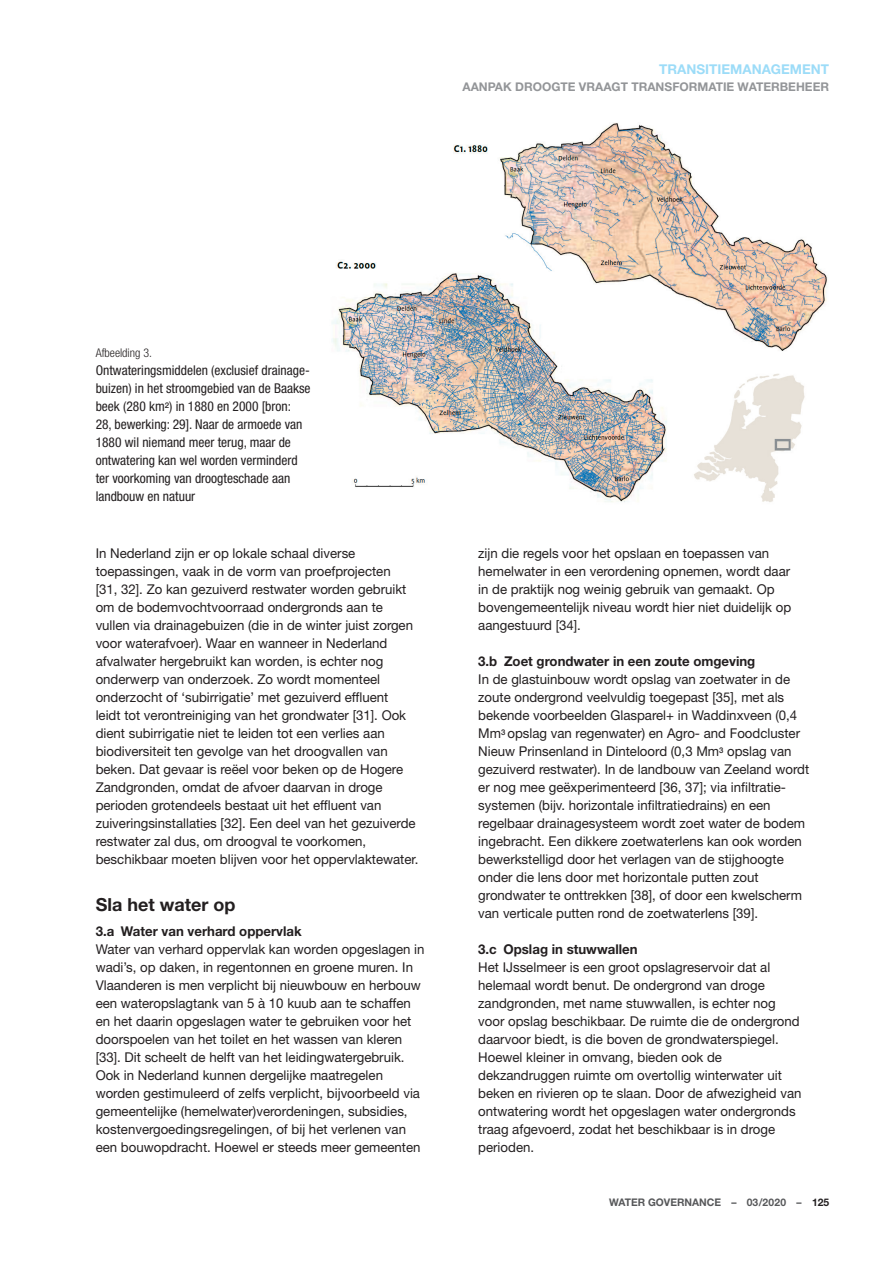
<style>
.page{position:relative;width:893px;height:1263px;background:#fff}
.page>*{position:absolute;margin:0;border:0;box-sizing:border-box;transform-origin:0 0}
.t1{font:700 18px "Helvetica Neue";color:#231f20}
.t2{font:13.5px/18px "Helvetica Neue";color:#231f20}
.t3{font:condensed 13.5px/18px "Helvetica Neue";color:#231f20}
.t4{font:700 13.5px "Helvetica Neue";color:#231f20}
.t5{font:700 13.5px "Helvetica Neue";color:#9cdcf8}
.t6{font:700 12px "Helvetica Neue";color:#939598}
.t7{font:300 condensed 12px "Helvetica Neue";color:#231f20}
.t8{font:700 10.5px "Helvetica Neue";color:#57585a}
.s1{color:#231f20}
</style>
<div class="page">
<img style="left:332px;top:123px;width:496px;height:379px">
<p class="t5" style="left:659px;top:61px;width:171px">TRANSITIEMANAGEMENT</p>
<p class="t6" style="left:462px;top:80px;width:368px">AANPAK DROOGTE VRAAGT TRANSFORMATIE WATERBEHEER</p>
<p class="t7" style="left:96px;top:346px;width:58px">Afbeelding 3.</p>
<p class="t3" style="left:96px;top:361px;width:216px">Ontwateringsmiddelen (exclusief drainage&shy;buizen) in het stroomgebied van de Baakse beek (280 km<sup>2</sup>) in 1880 en 2000 [bron:<br>28, bewerking: 29]. Naar de armoede van 1880 wil niemand meer terug, maar de ontwatering kan wel worden verminderd ter voorkoming van droogteschade aan landbouw en natuur</p>
<p class="t2" style="left:96px;top:544px;width:324px">In Nederland zijn er op lokale schaal diverse toepassingen, vaak in de vorm van proefprojecten<br>[31, 32]. Zo kan gezuiverd restwater worden gebruikt om de bodemvochtvoorraad ondergronds aan te vullen via drainagebuizen (die in de winter juist zorgen voor waterafvoer). Waar en wanneer in Nederland afvalwater hergebruikt kan worden, is echter nog onderwerp van onderzoek. Zo wordt momenteel onderzocht of ‘subirrigatie’ met gezuiverd effluent<br>leidt tot verontreiniging van het grondwater [31]. Ook dient subirrigatie niet te leiden tot een verlies aan biodiversiteit ten gevolge van het droogvallen van beken. Dat gevaar is reëel voor beken op de Hogere Zandgronden, omdat de afvoer daarvan in droge perioden grotendeels bestaat uit het effluent van zuiveringsinstallaties [32]. Een deel van het gezuiverde restwater zal dus, om droogval te voorkomen, beschikbaar moeten blijven voor het oppervlaktewater.</p>
<h1 class="t1" style="left:96px;top:893px;width:141px">Sla het water op</h1>
<p class="t4" style="left:96px;top:923px;width:208px">3.a Water van verhard oppervlak</p>
<p class="t2" style="left:96px;top:940px;width:330px">Water van verhard oppervlak kan worden opgeslagen in wadi’s, op daken, in regentonnen en groene muren. In Vlaanderen is men verplicht bij nieuwbouw en herbouw een wateropslagtank van 5 à 10 kuub aan te schaffen en het daarin opgeslagen water te gebruiken voor het doorspoelen van het toilet en het wassen van kleren [33]. Dit scheelt de helft van het leidingwatergebruik.<br>Ook in Nederland kunnen dergelijke maatregelen worden gestimuleerd of zelfs verplicht, bijvoorbeeld via gemeentelijke (hemelwater)verordeningen, subsidies, kostenvergoedingsregelingen, of bij het verlenen van een bouwopdracht. Hoewel er steeds meer gemeenten</p>
<p class="t2" style="left:478px;top:544px;width:314px">zijn die regels voor het opslaan en toepassen van hemelwater in een verordening opnemen, wordt daar in de praktijk nog weinig gebruik van gemaakt. Op bovengemeentelijk niveau wordt hier niet duidelijk op aangestuurd [34].</p>
<p class="t4" style="left:478px;top:653px;width:279px">3.b Zoet grondwater in een zoute omgeving</p>
<p class="t2" style="left:478px;top:670px;width:333px">In de glastuinbouw wordt opslag van zoetwater in de zoute ondergrond veelvuldig toegepast [35], met als bekende voorbeelden Glasparel+ in Waddinxveen (0,4<br>Mm<sup>3</sup> opslag van regenwater) en Agro- and Foodcluster Nieuw Prinsenland in Dinteloord (0,3 Mm<sup>3</sup> opslag van gezuiverd restwater). In de landbouw van Zeeland wordt er nog mee geëxperimenteerd [36, 37]; via infiltratie&shy;systemen (bijv. horizontale infiltratiedrains) en een regelbaar drainagesysteem wordt zoet water de bodem ingebracht. Een dikkere zoetwaterlens kan ook worden bewerkstelligd door het verlagen van de stijghoogte onder die lens door met horizontale putten zout grondwater te onttrekken [38], of door een kwelscherm van verticale putten rond de zoetwaterlens [39].</p>
<p class="t4" style="left:478px;top:941px;width:161px">3.c Opslag in stuwwallen</p>
<p class="t2" style="left:478px;top:958px;width:325px">Het IJsselmeer is een groot opslagreservoir dat al helemaal wordt benut. De ondergrond van droge zandgronden, met name stuwwallen, is echter nog voor opslag beschikbaar. De ruimte die de ondergrond daarvoor biedt, is die boven de grondwaterspiegel.<br>Hoewel kleiner in omvang, bieden ook de dekzandruggen ruimte om overtollig winterwater uit beken en rivieren op te slaan. Door de afwezigheid van ontwatering wordt het opgeslagen water ondergronds traag afgevoerd, zodat het beschikbaar is in droge perioden.</p>
<p class="t8" style="left:609px;top:1196px;width:222px">WATER GOVERNANCE – 03/2020 – <span class="s1">125</span></p>
</div>
